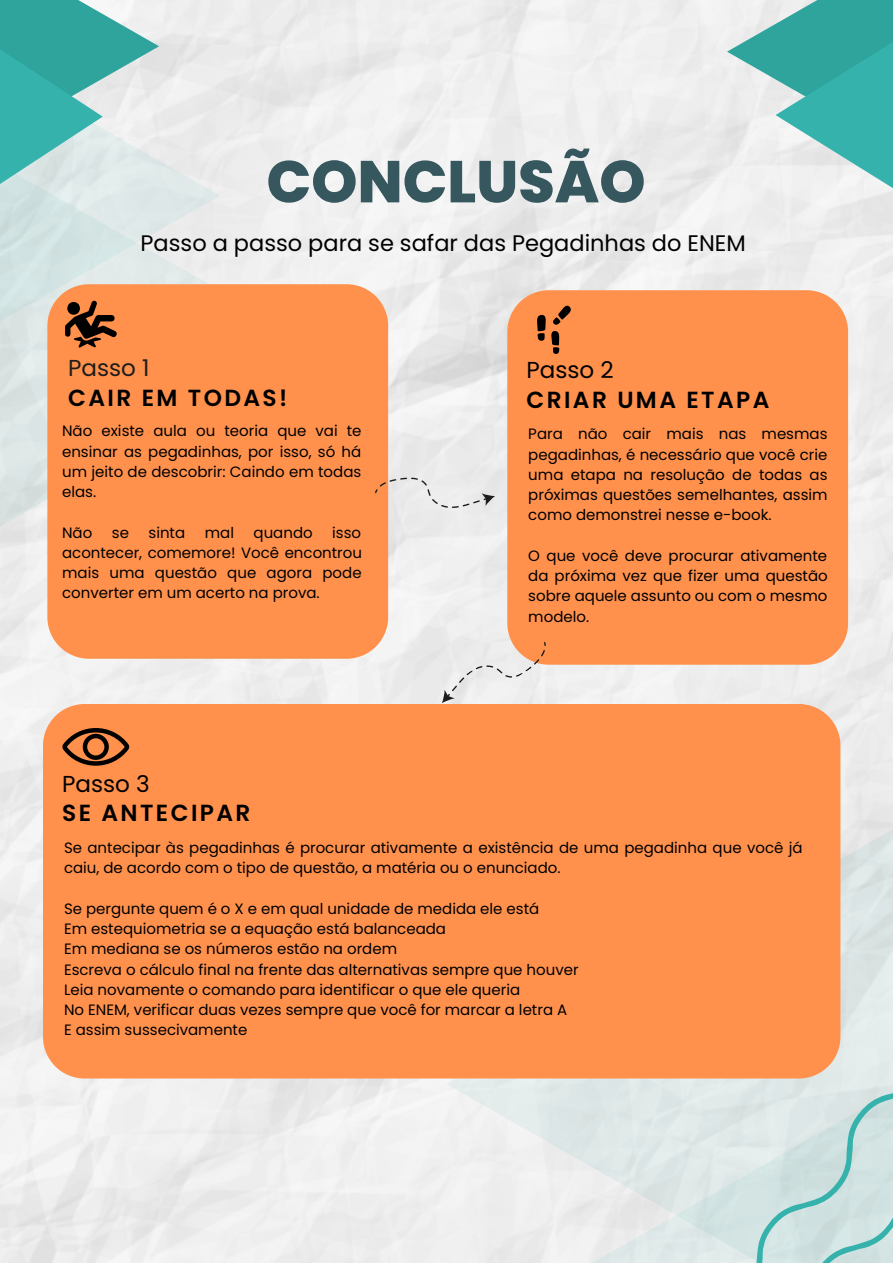
<style>
.page{position:relative;width:893px;height:1264px;background:#fff}
.page>*{position:absolute;margin:0;border:0;box-sizing:border-box;transform-origin:0 0}
.t1{font:800 58.95px "Poppins";color:#37575f}
.t2{font:600 23.25px "Poppins";letter-spacing:.105em;color:#000}
.t3{font:23.1px "Poppins";color:#000}
.t4{font:23.1px "Poppins";color:#1d1d1b}
.t5{font:22.5px "Poppins";color:#000}
.t6{font:15px/20.2px "Poppins";color:#000;text-align:justify}
</style>
<div class="page">
<svg style="left:0;top:79px;width:317px;height:533px;fill:#ededed"></svg>
<svg style="left:0;top:0;width:220px;height:462px;background:#e3e8e8"></svg>
<svg style="left:727px;top:0;width:165px;height:261px"></svg>
<svg style="left:0;top:0;width:159px;height:270px;background:#9bd0cd"></svg>
<div style="left:47px;top:284px;width:341px;height:374px;background:#ff914d"></div>
<div style="left:507px;top:290px;width:341px;height:374px;background:#ff914d"></div>
<svg style="left:375px;top:477px;width:120px;height:31px;background:#e3d8d0"></svg>
<svg style="left:446px;top:694px;width:446px;height:568px;fill:#ededed"></svg>
<svg style="left:587px;top:875px;width:305px;height:387px;background:#e0e7e6"></svg>
<svg style="left:679px;top:1057px;width:213px;height:205px;background:#d0e2e1"></svg>
<div style="left:43px;top:704px;width:797px;height:374px;background:#ff914d"></div>
<svg style="left:65px;top:301px;width:54px;height:47px;background:#92532c"></svg>
<svg style="left:537px;top:315px;width:8px;height:26px"></svg>
<svg style="left:551px;top:331px;width:8px;height:23px"></svg>
<svg style="left:552px;top:306px;width:20px;height:19px"></svg>
<svg style="left:62px;top:728px;width:67px;height:37px;background:#9c582f"></svg>
<svg style="left:436px;top:631px;width:113px;height:79px"></svg>
<h1 class="t1" style="left:266px;top:140px;width:380px">CONCLUSÃO</h1>
<h3 class="t5" style="left:141px;top:227px;width:606px">Passo a passo para se safar das Pegadinhas do ENEM</h3>
<h3 class="t4" style="left:68px;top:351px;width:83px">Passo 1</h3>
<h2 class="t2" style="left:68px;top:381px;width:221px">CAIR EM TODAS!</h2>
<p class="t6" style="left:62px;top:421px;width:301px">Não existe aula ou teoria que vai te ensinar as pegadinhas, por isso, só há um jeito de descobrir: Caindo em todas elas.</p>
<p class="t6" style="left:62px;top:522px;width:32px">Não</p>
<p class="t6" style="left:112px;top:522px;width:19px">se</p>
<p class="t6" style="left:148px;top:522px;width:38px">sinta</p>
<p class="t6" style="left:205px;top:522px;width:31px">mal</p>
<p class="t6" style="left:253px;top:522px;width:61px">quando</p>
<p class="t6" style="left:62px;top:522px;width:301px;text-indent:270px">isso acontecer, comemore! Você encontrou mais uma questão que agora pode converter em um acerto na prova.</p>
<h3 class="t3" style="left:62px;top:767px;width:89px">Passo 3</h3>
<h3 class="t3" style="left:526px;top:353px;width:89px">Passo 2</h3>
<h2 class="t2" style="left:526px;top:383px;width:244px">CRIAR UMA ETAPA</h2>
<p class="t6" style="left:528px;top:424px;width:301px">Para não cair mais nas mesmas pegadinhas, é necessário que você crie uma etapa na resolução de todas as próximas questões semelhantes, assim como demonstrei nesse e-book.</p>
<p class="t6" style="left:528px;top:545px;width:301px">O que você deve procurar ativamente da próxima vez que fizer uma questão sobre aquele assunto ou com o mesmo modelo.</p>
<h2 class="t2" style="left:62px;top:796px;width:190px">SE ANTECIPAR</h2>
<p class="t6" style="left:64px;top:837px;width:740px">Se antecipar às pegadinhas é procurar ativamente a existência de uma pegadinha que você já caiu, de acordo com o tipo de questão, a matéria ou o enunciado.</p>
<p class="t6" style="left:64px;top:898px;width:516px;text-align:left">Se pergunte quem é o X e em qual unidade de medida ele está<br>Em estequiometria se a equação está balanceada<br>Em mediana se os números estão na ordem<br>Escreva o cálculo final na frente das alternativas sempre que houver Leia novamente o comando para identificar o que ele queria<br>No ENEM, verificar duas vezes sempre que você for marcar a letra A E assim sussecivamente</p>
</div>
